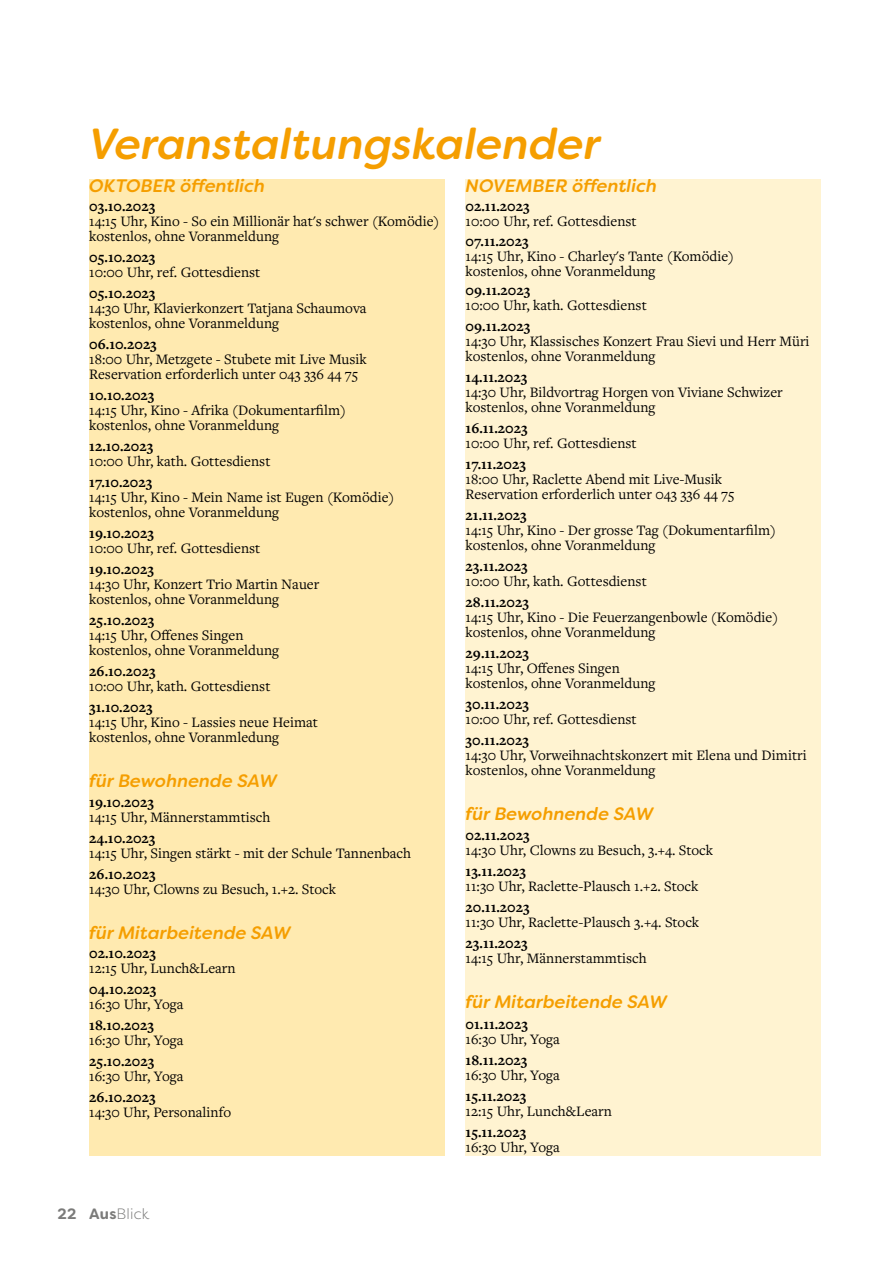
<style>
.page{position:relative;width:893px;height:1263px;background:#fff}
.page>*{position:absolute;margin:0;border:0;box-sizing:border-box;transform-origin:0 0}
.t1{font:italic 500 43.5px "Filson Soft";color:#f59e00}
.t2{font:italic 500 18px "Filson Soft";color:#f59e00}
.t3{font:15px/15px "Freight Text Pro";color:#000}
.t4{font:700 15px "Freight Text Pro";color:#000}
.t5{font:700 15px "Filson Soft";color:#7b7b7a}
.s1{font-weight:300}
</style>
<div class="page">
<div style="left:89px;top:179px;width:355px;height:976px;background:#ffeab0"></div>
<div style="left:466px;top:179px;width:355px;height:976px;background:#fff3d1"></div>
<h1 class="t1" style="left:89px;top:116px;width:513px">Veranstaltungskalender</h1>
<p class="t2" style="left:89px;top:174px;width:177px">OKTOBER öffentlich</p>
<p class="t4" style="left:89px;top:196px;width:68px">03.10.2023</p>
<p class="t3" style="left:89px;top:213px;width:352px">14:15 Uhr, Kino - So ein Millionär hat's schwer (Komödie) kostenlos, ohne Voranmeldung</p>
<p class="t4" style="left:89px;top:247px;width:68px">05.10.2023</p>
<p class="t3" style="left:89px;top:264px;width:173px">10:00 Uhr, ref. Gottesdienst</p>
<p class="t4" style="left:89px;top:283px;width:68px">05.10.2023</p>
<p class="t3" style="left:89px;top:300px;width:279px">14:30 Uhr, Klavierkonzert Tatjana Schaumova kostenlos, ohne Voranmeldung</p>
<p class="t4" style="left:89px;top:334px;width:69px">06.10.2023</p>
<p class="t3" style="left:89px;top:351px;width:279px">18:00 Uhr, Metzgete - Stubete mit Live Musik<br>Reservation erforderlich unter 043 336 44 75</p>
<p class="t4" style="left:89px;top:385px;width:67px">10.10.2023</p>
<p class="t3" style="left:89px;top:402px;width:258px">14:15 Uhr, Kino - Afrika (Dokumentarfilm) kostenlos, ohne Voranmeldung</p>
<p class="t4" style="left:89px;top:436px;width:66px">12.10.2023</p>
<p class="t3" style="left:89px;top:453px;width:183px">10:00 Uhr, kath. Gottesdienst</p>
<p class="t4" style="left:89px;top:472px;width:65px">17.10.2023</p>
<p class="t3" style="left:89px;top:489px;width:307px">14:15 Uhr, Kino - Mein Name ist Eugen (Komödie) kostenlos, ohne Voranmeldung</p>
<p class="t4" style="left:89px;top:523px;width:66px">19.10.2023</p>
<p class="t3" style="left:89px;top:540px;width:173px">10:00 Uhr, ref. Gottesdienst</p>
<p class="t4" style="left:89px;top:559px;width:66px">19.10.2023</p>
<p class="t3" style="left:89px;top:576px;width:232px">14:30 Uhr, Konzert Trio Martin Nauer kostenlos, ohne Voranmeldung</p>
<p class="t4" style="left:89px;top:610px;width:67px">25.10.2023</p>
<p class="t3" style="left:89px;top:627px;width:191px">14:15 Uhr, Offenes Singen kostenlos, ohne Voranmeldung</p>
<p class="t4" style="left:89px;top:661px;width:68px">26.10.2023</p>
<p class="t3" style="left:89px;top:678px;width:183px">10:00 Uhr, kath. Gottesdienst</p>
<p class="t4" style="left:89px;top:697px;width:65px">31.10.2023</p>
<p class="t3" style="left:89px;top:714px;width:230px">14:15 Uhr, Kino - Lassies neue Heimat kostenlos, ohne Voranmledung</p>
<p class="t2" style="left:89px;top:769px;width:189px">für Bewohnende SAW</p>
<p class="t4" style="left:89px;top:792px;width:66px">19.10.2023</p>
<p class="t3" style="left:89px;top:809px;width:183px">14:15 Uhr, Männerstammtisch</p>
<p class="t4" style="left:89px;top:828px;width:68px">24.10.2023</p>
<p class="t3" style="left:89px;top:845px;width:323px">14:15 Uhr, Singen stärkt - mit der Schule Tannenbach</p>
<p class="t4" style="left:89px;top:864px;width:68px">26.10.2023</p>
<p class="t3" style="left:89px;top:881px;width:248px">14:30 Uhr, Clowns zu Besuch, 1.+2. Stock</p>
<p class="t2" style="left:89px;top:921px;width:203px">für Mitarbeitende SAW</p>
<p class="t4" style="left:89px;top:943px;width:68px">02.10.2023</p>
<p class="t3" style="left:89px;top:960px;width:148px">12:15 Uhr, Lunch&amp;Learn</p>
<p class="t4" style="left:89px;top:979px;width:69px">04.10.2023</p>
<p class="t3" style="left:89px;top:996px;width:96px">16:30 Uhr, Yoga</p>
<p class="t4" style="left:89px;top:1015px;width:66px">18.10.2023</p>
<p class="t3" style="left:89px;top:1032px;width:96px">16:30 Uhr, Yoga</p>
<p class="t4" style="left:89px;top:1051px;width:67px">25.10.2023</p>
<p class="t3" style="left:89px;top:1068px;width:96px">16:30 Uhr, Yoga</p>
<p class="t4" style="left:89px;top:1087px;width:68px">26.10.2023</p>
<p class="t3" style="left:89px;top:1104px;width:143px">14:30 Uhr, Personalinfo</p>
<p class="t5" style="left:58px;top:1204px;width:93px">22 Aus<span class="s1">Blick</span></p>
<p class="t2" style="left:466px;top:174px;width:193px">NOVEMBER öffentlich</p>
<p class="t4" style="left:466px;top:196px;width:66px">02.11.2023</p>
<p class="t3" style="left:466px;top:213px;width:173px">10:00 Uhr, ref. Gottesdienst</p>
<p class="t4" style="left:466px;top:231px;width:65px">07.11.2023</p>
<p class="t3" style="left:466px;top:248px;width:270px">14:15 Uhr, Kino - Charley's Tante (Komödie) kostenlos, ohne Voranmeldung</p>
<p class="t4" style="left:466px;top:280px;width:66px">09.11.2023</p>
<p class="t3" style="left:466px;top:297px;width:183px">10:00 Uhr, kath. Gottesdienst</p>
<p class="t4" style="left:466px;top:316px;width:66px">09.11.2023</p>
<p class="t3" style="left:466px;top:333px;width:345px">14:30 Uhr, Klassisches Konzert Frau Sievi und Herr Müri kostenlos, ohne Voranmeldung</p>
<p class="t4" style="left:466px;top:367px;width:63px">14.11.2023</p>
<p class="t3" style="left:466px;top:384px;width:319px">14:30 Uhr, Bildvortrag Horgen von Viviane Schwizer kostenlos, ohne Voranmeldung</p>
<p class="t4" style="left:466px;top:418px;width:63px">16.11.2023</p>
<p class="t3" style="left:466px;top:435px;width:173px">10:00 Uhr, ref. Gottesdienst</p>
<p class="t4" style="left:466px;top:454px;width:62px">17.11.2023</p>
<p class="t3" style="left:466px;top:471px;width:270px">18:00 Uhr, Raclette Abend mit Live-Musik<br>Reservation erforderlich unter 043 336 44 75</p>
<p class="t4" style="left:466px;top:505px;width:63px">21.11.2023</p>
<p class="t3" style="left:466px;top:522px;width:312px">14:15 Uhr, Kino - Der grosse Tag (Dokumentarfilm) kostenlos, ohne Voranmeldung</p>
<p class="t4" style="left:466px;top:556px;width:64px">23.11.2023</p>
<p class="t3" style="left:466px;top:573px;width:183px">10:00 Uhr, kath. Gottesdienst</p>
<p class="t4" style="left:466px;top:592px;width:65px">28.11.2023</p>
<p class="t3" style="left:466px;top:609px;width:314px">14:15 Uhr, Kino - Die Feuerzangenbowle (Komödie) kostenlos, ohne Voranmeldung</p>
<p class="t4" style="left:466px;top:643px;width:65px">29.11.2023</p>
<p class="t3" style="left:466px;top:660px;width:191px">14:15 Uhr, Offenes Singen kostenlos, ohne Voranmeldung</p>
<p class="t4" style="left:466px;top:694px;width:65px">30.11.2023</p>
<p class="t3" style="left:466px;top:711px;width:173px">10:00 Uhr, ref. Gottesdienst</p>
<p class="t4" style="left:466px;top:730px;width:65px">30.11.2023</p>
<p class="t3" style="left:466px;top:747px;width:343px">14:30 Uhr, Vorweihnachtskonzert mit Elena und Dimitri kostenlos, ohne Voranmeldung</p>
<p class="t2" style="left:466px;top:802px;width:189px">für Bewohnende SAW</p>
<p class="t4" style="left:466px;top:825px;width:66px">02.11.2023</p>
<p class="t3" style="left:466px;top:842px;width:249px">14:30 Uhr, Clowns zu Besuch, 3.+4. Stock</p>
<p class="t4" style="left:466px;top:861px;width:62px">13.11.2023</p>
<p class="t3" style="left:466px;top:878px;width:234px">11:30 Uhr, Raclette-Plausch 1.+2. Stock</p>
<p class="t4" style="left:466px;top:897px;width:66px">20.11.2023</p>
<p class="t3" style="left:466px;top:914px;width:235px">11:30 Uhr, Raclette-Plausch 3.+4. Stock</p>
<p class="t4" style="left:466px;top:933px;width:64px">23.11.2023</p>
<p class="t3" style="left:466px;top:950px;width:183px">14:15 Uhr, Männerstammtisch</p>
<p class="t2" style="left:466px;top:990px;width:203px">für Mitarbeitende SAW</p>
<p class="t4" style="left:466px;top:1014px;width:64px">01.11.2023</p>
<p class="t3" style="left:466px;top:1031px;width:96px">16:30 Uhr, Yoga</p>
<p class="t4" style="left:466px;top:1050px;width:63px">18.11.2023</p>
<p class="t3" style="left:466px;top:1067px;width:96px">16:30 Uhr, Yoga</p>
<p class="t4" style="left:466px;top:1086px;width:62px">15.11.2023</p>
<p class="t3" style="left:466px;top:1103px;width:148px">12:15 Uhr, Lunch&amp;Learn</p>
<p class="t4" style="left:466px;top:1122px;width:62px">15.11.2023</p>
<p class="t3" style="left:466px;top:1139px;width:96px">16:30 Uhr, Yoga</p>
</div>
